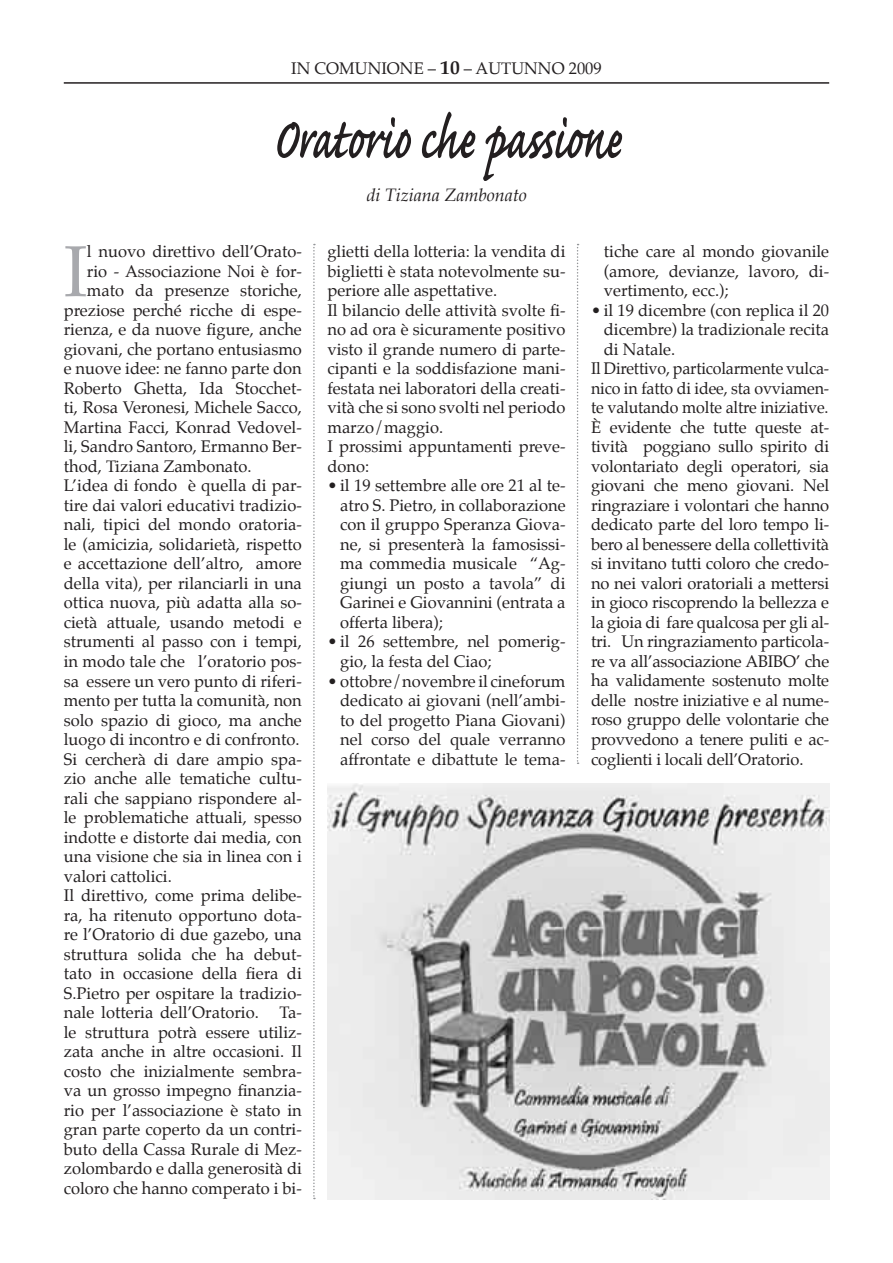
<style>
.page{position:relative;width:893px;height:1263px;background:#fff}
.page>*{position:absolute;margin:0;border:0;box-sizing:border-box;transform-origin:0 0}
.t1{font:600 75px "Caflisch Script Pro";letter-spacing:-.01em;color:#231f20;scale:.7 1}
.t2{font:72.45px "Palatino";color:#a8a9ad}
.t3{font:italic 18px "Book Antiqua";color:#231f20}
.t4{font:16.5px/19.5px "Palatino";color:#231f20;text-align:justify}
.s1{font-weight:700;font-size:19.5px}
</style>
<div class="page">
<hr style="left:64px;top:82px;width:765px;height:2px;background:#231f20">
<img style="left:328px;top:783px;width:501px;height:416px">
<svg style="left:313px;top:244px;width:2px;height:955px"></svg>
<svg style="left:577px;top:244px;width:2px;height:520px"></svg>
<p class="t4" style="left:291px;top:60px;width:312px">IN COMUNIONE – <span class="s1">10</span> – AUTUNNO 2009</p>
<h1 class="t1" style="left:273px;top:101px;width:501px">Oratorio che passione</h1>
<p class="t3" style="left:366px;top:184px;width:162px">di Tiziana Zambonato</p>
<h2 class="t2" style="left:64px;top:224px;width:25px">I</h2>
<p class="t4" style="left:87px;top:243px;width:216px">l nuovo direttivo dell’Orato-</p>
<p class="t4" style="left:87px;top:263px;width:216px">rio - Associazione Noi è for-</p>
<p class="t4" style="left:87px;top:282px;width:216px">mato da presenze storiche,</p>
<p class="t4" style="left:64px;top:302px;width:240px">preziose perché ricche di espe-</p>
<p class="t4" style="left:64px;top:321px;width:240px">rienza, e da nuove figure, anche</p>
<p class="t4" style="left:64px;top:341px;width:240px">giovani, che portano entusiasmo</p>
<p class="t4" style="left:64px;top:360px;width:240px">e nuove idee: ne fanno parte don</p>
<p class="t4" style="left:64px;top:380px;width:240px">Roberto Ghetta, Ida Stocchet-</p>
<p class="t4" style="left:64px;top:399px;width:240px">ti, Rosa Veronesi, Michele Sacco,</p>
<p class="t4" style="left:64px;top:419px;width:240px">Martina Facci, Konrad Vedovel-</p>
<p class="t4" style="left:64px;top:438px;width:240px">li, Sandro Santoro, Ermanno Ber-</p>
<p class="t4" style="left:64px;top:458px;width:189px">thod, Tiziana Zambonato.</p>
<p class="t4" style="left:64px;top:477px;width:240px">L’idea di fondo è quella di par-</p>
<p class="t4" style="left:64px;top:497px;width:240px">tire dai valori educativi tradizio-</p>
<p class="t4" style="left:64px;top:516px;width:240px">nali, tipici del mondo oratoria-</p>
<p class="t4" style="left:64px;top:536px;width:240px">le (amicizia, solidarietà, rispetto</p>
<p class="t4" style="left:64px;top:555px;width:240px">e accettazione dell’altro, amore</p>
<p class="t4" style="left:64px;top:575px;width:240px">della vita), per rilanciarli in una</p>
<p class="t4" style="left:64px;top:594px;width:240px">ottica nuova, più adatta alla so-</p>
<p class="t4" style="left:64px;top:614px;width:240px">cietà attuale, usando metodi e</p>
<p class="t4" style="left:64px;top:633px;width:240px">strumenti al passo con i tempi,</p>
<p class="t4" style="left:64px;top:653px;width:240px">in modo tale che l’oratorio pos-</p>
<p class="t4" style="left:64px;top:672px;width:240px">sa essere un vero punto di riferi-</p>
<p class="t4" style="left:64px;top:692px;width:240px">mento per tutta la comunità, non</p>
<p class="t4" style="left:64px;top:711px;width:240px">solo spazio di gioco, ma anche</p>
<p class="t4" style="left:64px;top:731px;width:237px">luogo di incontro e di confronto.</p>
<p class="t4" style="left:64px;top:750px;width:240px">Si cercherà di dare ampio spa-</p>
<p class="t4" style="left:64px;top:770px;width:240px">zio anche alle tematiche cultu-</p>
<p class="t4" style="left:64px;top:789px;width:240px">rali che sappiano rispondere al-</p>
<p class="t4" style="left:64px;top:809px;width:240px">le problematiche attuali, spesso</p>
<p class="t4" style="left:64px;top:828px;width:240px">indotte e distorte dai media, con</p>
<p class="t4" style="left:64px;top:848px;width:240px">una visione che sia in linea con i</p>
<p class="t4" style="left:64px;top:867px;width:110px">valori cattolici.</p>
<p class="t4" style="left:64px;top:887px;width:240px">Il direttivo, come prima delibe-</p>
<p class="t4" style="left:64px;top:906px;width:240px">ra, ha ritenuto opportuno dota-</p>
<p class="t4" style="left:64px;top:926px;width:240px">re l’Oratorio di due gazebo, una</p>
<p class="t4" style="left:64px;top:945px;width:240px">struttura solida che ha debut-</p>
<p class="t4" style="left:64px;top:965px;width:240px">tato in occasione della fiera di</p>
<p class="t4" style="left:64px;top:984px;width:240px">S.Pietro per ospitare la tradizio-</p>
<p class="t4" style="left:64px;top:1004px;width:197px">nale lotteria dell’Oratorio.</p>
<p class="t4" style="left:64px;top:1004px;width:240px;text-indent:216px">Ta&shy;le struttura potrà essere utiliz&shy;zata anche in altre occasioni. Il costo che inizialmente sembra&shy;va un grosso impegno finanzia&shy;rio per l’associazione è stato in gran parte coperto da un contri&shy;buto della Cassa Rurale di Mez&shy;zolombardo e dalla generosità di coloro che hanno comperato i bi-</p>
<p class="t4" style="left:327px;top:243px;width:240px;text-align:left">glietti della lotteria: la vendita di biglietti è stata notevolmente su&shy;periore alle aspettative.<br>Il bilancio delle attività svolte fi&shy;no ad ora è sicuramente positivo visto il grande numero di parte&shy;cipanti e la soddisfazione mani&shy;festata nei laboratori della creati&shy;vità che si sono svolti nel periodo marzo/maggio.<br>I prossimi appuntamenti preve&shy;dono:</p>
<p class="t4" style="left:340px;top:477px;width:227px;text-indent:-13px">• il 19 settembre alle ore 21 al te&shy;atro S. Pietro, in collaborazione con il gruppo Speranza Giova&shy;ne, si presenterà la famosissi&shy;ma commedia musicale “Ag&shy;giungi un posto a tavola” di Garinei e Giovannini (entrata a offerta libera);</p>
<p class="t4" style="left:340px;top:633px;width:227px;text-indent:-13px">• il 26 settembre, nel pomerig&shy;gio, la festa del Ciao;</p>
<p class="t4" style="left:340px;top:672px;width:227px;text-indent:-13px">• ottobre/novembre il cineforum dedicato ai giovani (nell’ambi&shy;to del progetto Piana Giovani) nel corso del quale verranno affrontate e dibattute le tema-</p>
<p class="t4" style="left:604px;top:243px;width:227px">tiche care al mondo giovanile (amore, devianze, lavoro, di&shy;vertimento, ecc.);</p>
<p class="t4" style="left:591px;top:302px;width:240px">• il 19 dicembre (con replica il 20</p>
<p class="t4" style="left:604px;top:321px;width:227px">dicembre) la tradizionale recita</p>
<p class="t4" style="left:604px;top:341px;width:73px">di Natale.</p>
<p class="t4" style="left:591px;top:360px;width:240px">Il Direttivo, particolarmente vulca-</p>
<p class="t4" style="left:591px;top:380px;width:240px">nico in fatto di idee, sta ovviamen-</p>
<p class="t4" style="left:591px;top:399px;width:239px">te valutando molte altre iniziative.</p>
<p class="t4" style="left:591px;top:419px;width:240px">È evidente che tutte queste at-</p>
<p class="t4" style="left:591px;top:438px;width:240px">tività poggiano sullo spirito di</p>
<p class="t4" style="left:591px;top:458px;width:240px">volontariato degli operatori, sia</p>
<p class="t4" style="left:591px;top:477px;width:240px">giovani che meno giovani. Nel</p>
<p class="t4" style="left:591px;top:497px;width:240px">ringraziare i volontari che hanno</p>
<p class="t4" style="left:591px;top:516px;width:240px">dedicato parte del loro tempo li-</p>
<p class="t4" style="left:591px;top:536px;width:240px">bero al benessere della collettività</p>
<p class="t4" style="left:591px;top:555px;width:240px">si invitano tutti coloro che credo-</p>
<p class="t4" style="left:591px;top:575px;width:240px">no nei valori oratoriali a mettersi</p>
<p class="t4" style="left:591px;top:594px;width:240px">in gioco riscoprendo la bellezza e</p>
<p class="t4" style="left:591px;top:614px;width:240px">la gioia di fare qualcosa per gli al-</p>
<p class="t4" style="left:591px;top:633px;width:240px">tri. Un ringraziamento particola-</p>
<p class="t4" style="left:591px;top:653px;width:240px">re va all’associazione ABIBO’ che</p>
<p class="t4" style="left:591px;top:672px;width:240px">ha validamente sostenuto molte</p>
<p class="t4" style="left:591px;top:692px;width:240px">delle nostre iniziative e al nume-</p>
<p class="t4" style="left:591px;top:711px;width:240px">roso gruppo delle volontarie che</p>
<p class="t4" style="left:591px;top:731px;width:240px">provvedono a tenere puliti e ac-</p>
<p class="t4" style="left:591px;top:750px;width:214px">coglienti i locali dell’Oratorio.</p>
</div>
